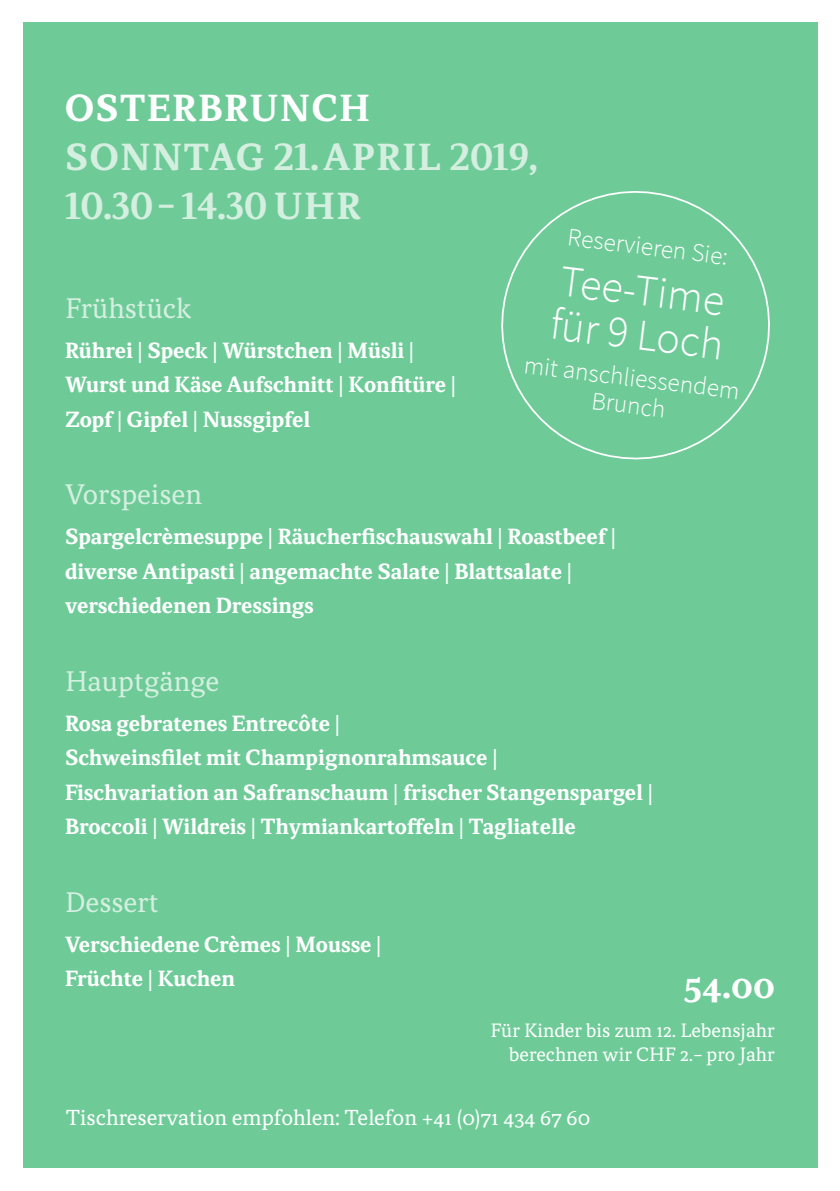
<style>
.page{position:relative;width:840px;height:1191px;background:#fff}
.page>*{position:absolute;margin:0;border:0;box-sizing:border-box;transform-origin:0 0}
.t1{font:300 44.2px/44.2px "Source Sans Pro";color:#fff}
.t2{font:700 36px/49.4px "Atiza Text";letter-spacing:.03em;color:#d4efe0}
.t3{font:700 36px "Atiza Text";letter-spacing:.05em;color:#fff}
.t4{font:27.4px "Atiza Text";color:#d4efe0}
.t5{font:300 25.2px/27.4px "Source Sans Pro";color:#fff;text-align:center}
.t6{font:700 21px/34.6px "Atiza Text";color:#fff}
.t7{font:21px "Atiza Text";color:#fff}
.t8{font:18.6px/24px "Atiza Text";color:#fff;text-align:right}
</style>
<div class="page">
<div style="left:23px;top:23px;width:793px;height:1145px;background:#6ecb98"></div>
<svg style="left:501px;top:191px;width:269px;height:269px"></svg>
<h2 class="t3" style="left:65px;top:84px;width:306px">OSTERBRUNCH</h2>
<h2 class="t2" style="left:65px;top:132px;width:474px">SONNTAG 21.APRIL 2019,<br>10.30– 14.30 UHR</h2>
<h3 class="t4" style="left:65px;top:290px;width:128px">Frühstück</h3>
<p class="t6" style="left:65px;top:333px;width:392px">Rührei | Speck | Würstchen | Müsli |<br>Wurst und Käse Aufschnitt | Konfitüre |<br>Zopf | Gipfel | Nussgipfel</p>
<p class="t5" style="left:569px;top:223px;width:163px;rotate:7deg">Reservieren Sie:</p>
<h1 class="t1" style="left:558px;top:258px;width:175px;rotate:7deg">Tee-Time für 9 Loch</h1>
<p class="t5" style="left:525px;top:351px;width:219px;rotate:7deg">mit anschliessendem<br>Brunch</p>
<h3 class="t4" style="left:65px;top:476px;width:139px">Vorspeisen</h3>
<p class="t6" style="left:65px;top:519px;width:552px">Spargelcrèmesuppe | Räucherfischauswahl | Roastbeef | diverse Antipasti | angemachte Salate | Blattsalate | verschiedenen Dressings</p>
<h3 class="t4" style="left:65px;top:663px;width:156px">Hauptgänge</h3>
<p class="t6" style="left:65px;top:706px;width:589px">Rosa gebratenes Entrecôte |<br>Schweinsfilet mit Champignonrahmsauce |<br>Fischvariation an Safranschaum | frischer Stangenspargel | Broccoli | Wildreis | Thymiankartoffeln | Tagliatelle</p>
<h3 class="t4" style="left:65px;top:884px;width:95px">Dessert</h3>
<p class="t6" style="left:65px;top:927px;width:318px">Verschiedene Crèmes | Mousse |<br>Früchte | Kuchen</p>
<h2 class="t3" style="left:683px;top:961px;width:92px">54.00</h2>
<p class="t8" style="left:490px;top:1018px;width:285px">Für Kinder bis zum 12. Lebensjahr berechnen wir CHF 2.– pro Jahr</p>
<p class="t7" style="left:66px;top:1103px;width:525px">Tischreservation empfohlen: Telefon +41 (0)71 434 67 60</p>
</div>
